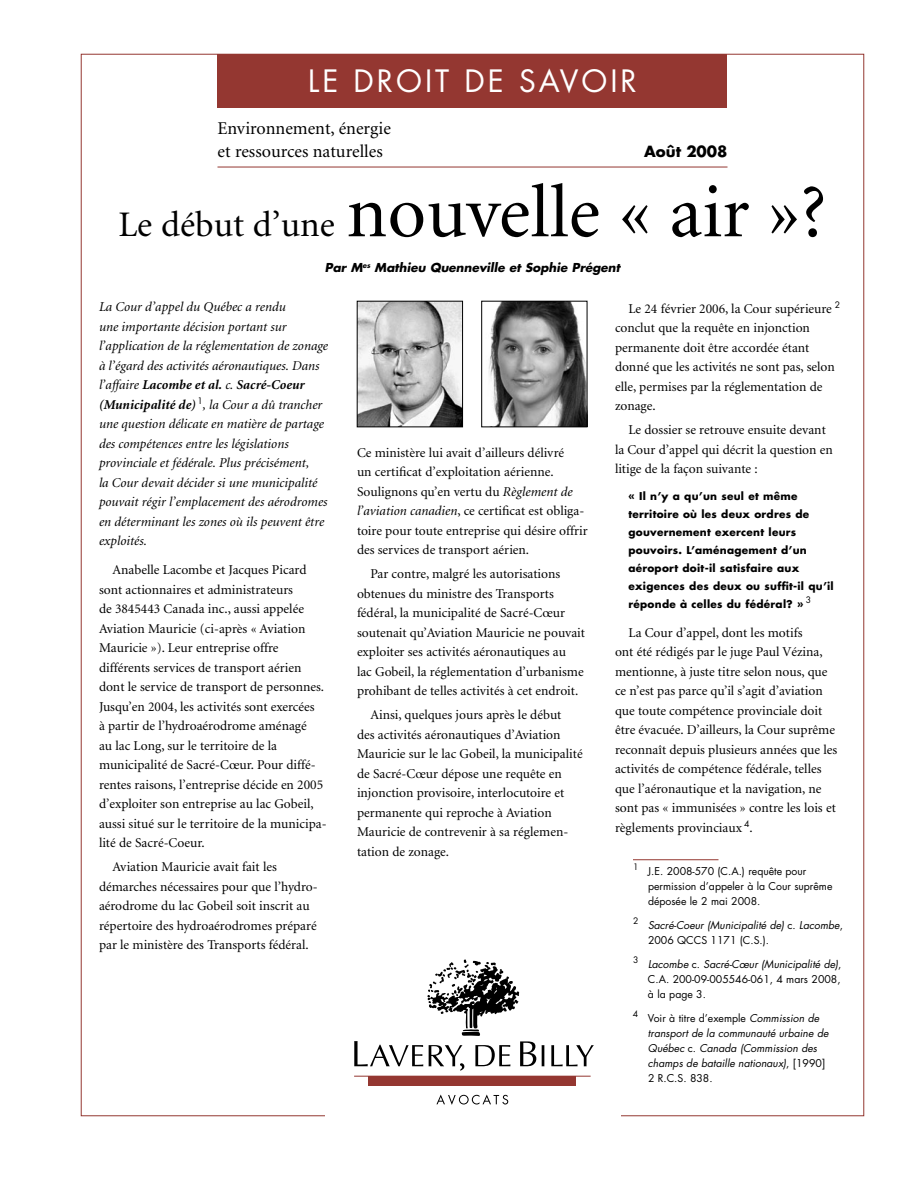
<style>
.page{position:relative;width:918px;height:1188px;background:#fff}
.page>*{position:absolute;margin:0;border:0;box-sizing:border-box;transform-origin:0 0}
.t1{font:75px "Minion";color:#000}
.t2{font:30px "Futura";letter-spacing:.1em;color:#fff}
.t3{font:18px/22.5px "Minion";color:#000}
.t4{font:700 15px "Futura";color:#000}
.t5{font:13.5px/19.5px "Minion";color:#000}
.t6{font:italic 13.5px/19.5px "Minion";color:#000}
.t7{font:italic 700 12px "Futura";color:#000}
.t8{font:italic 10.5px/15px "Futura";color:#000}
.t9{font:700 10.5px/18px "Futura";letter-spacing:.025em;color:#000}
.t10{font:10.5px/15px "Futura";color:#000}
.t11{font:8.7px "Futura";color:#000}
.s1{font-size:36px}
.s2{font-weight:700}
.s3{font-style:italic}
.s4{font-style:normal}
</style>
<div class="page">
<svg style="left:542px;top:1045px;width:2px;height:21px"></svg>
<svg style="left:551px;top:1045px;width:43px;height:21px"></svg>
<svg style="left:436px;top:1095px;width:72px;height:10px"></svg>
<hr style="left:354px;top:1076px;width:237px;height:1px;background:#943731">
<div style="left:369px;top:1076px;width:207px;height:9px;background:#943731"></div>
<svg style="left:354px;top:959px;width:182px;height:112px"></svg>
<div style="left:218px;top:54px;width:510px;height:54px;background:#943731"></div>
<hr style="left:218px;top:167px;width:510px;height:1px;background:#943731">
<img style="left:488px;top:303px;width:97px;height:122px">
<div style="left:482px;top:301px;width:105px;height:126px;border:1px solid #000"></div>
<img style="left:359px;top:303px;width:102px;height:122px">
<div style="left:357px;top:301px;width:106px;height:126px;border:1px solid #000"></div>
<hr style="left:633px;top:859px;width:85px;height:1px;background:#943731">
<h2 class="t2" style="left:308px;top:62px;width:330px">LE DROIT DE SAVOIR</h2>
<h3 class="t3" style="left:218px;top:118px;width:175px">Environnement, énergie et ressources naturelles</h3>
<h1 class="t1" style="left:118px;top:175px;width:709px"><span class="s1">Le début d’une</span> nouvelle « air »?</h1>
<p class="t7" style="left:325px;top:260px;width:297px">Par M<sup>es</sup> Mathieu Quenneville et Sophie Prégent</p>
<p class="t6" style="left:99px;top:298px;width:231px">La Cour d’appel du Québec a rendu<br>une importante décision portant sur l’application de la réglementation de zonage à l’égard des activités aéronautiques. Dans l’affaire <span class="s2">Lacombe et al.</span> c. <span class="s2">Sacré-Coeur (Municipalité de)</span> <sup>1</sup>, la Cour a dû trancher une question délicate en matière de partage des compétences entre les législations provinciale et fédérale. Plus précisément,<br>la Cour devait décider si une municipalité pouvait régir l’emplacement des aérodromes en déterminant les zones où ils peuvent être exploités.</p>
<p class="t5" style="left:99px;top:561px;width:229px;text-indent:14px">Anabelle Lacombe et Jacques Picard sont actionnaires et administrateurs<br>de 3845443 Canada inc., aussi appelée Aviation Mauricie (ci-après « Aviation Mauricie »). Leur entreprise offre différents services de transport aérien dont le service de transport de personnes.<br>Jusqu’en 2004, les activités sont exercées<br>à partir de l’hydroaérodrome aménagé<br>au lac Long, sur le territoire de la municipalité de Sacré-Cœur. Pour diffé&shy;rentes raisons, l’entreprise décide en 2005 d’exploiter son entreprise au lac Gobeil, aussi situé sur le territoire de la municipa&shy;lité de Sacré-Coeur.</p>
<p class="t5" style="left:99px;top:858px;width:219px;text-indent:14px">Aviation Mauricie avait fait les démarches nécessaires pour que l’hydro&shy;aérodrome du lac Gobeil soit inscrit au répertoire des hydroaérodromes préparé par le ministère des Transports fédéral.</p>
<p class="t4" style="left:644px;top:142px;width:85px">Août 2008</p>
<p class="t5" style="left:615px;top:299px;width:227px;text-indent:14px">Le 24 février 2006, la Cour supérieure <sup>2 </sup>conclut que la requête en injonction permanente doit être accordée étant donné que les activités ne sont pas, selon elle, permises par la réglementation de zonage.</p>
<p class="t5" style="left:615px;top:421px;width:219px;text-indent:14px">Le dossier se retrouve ensuite devant la Cour d’appel qui décrit la question en litige de la façon suivante :</p>
<p class="t9" style="left:628px;top:487px;width:207px">« Il n’y a qu’un seul et même territoire où les deux ordres de gouvernement exercent leurs pouvoirs. L’aménagement d’un aéroport doit-il satisfaire aux exigences des deux ou suffit-il qu’il réponde à celles du fédéral? »</p>
<p class="t5" style="left:357px;top:443px;width:232px">Ce ministère lui avait d’ailleurs délivré<br>un certificat d’exploitation aérienne.<br>Soulignons qu’en vertu du <span class="s3">Règlement de l’aviation canadien</span>, ce certificat est obliga&shy;toire pour toute entreprise qui désire offrir des services de transport aérien.</p>
<p class="t5" style="left:357px;top:565px;width:230px;text-indent:14px">Par contre, malgré les autorisations obtenues du ministre des Transports fédéral, la municipalité de Sacré-Cœur soutenait qu’Aviation Mauricie ne pouvait exploiter ses activités aéronautiques au<br>lac Gobeil, la réglementation d’urbanisme prohibant de telles activités à cet endroit.</p>
<p class="t5" style="left:357px;top:706px;width:227px;text-indent:14px">Ainsi, quelques jours après le début<br>des activités aéronautiques d’Aviation Mauricie sur le lac Gobeil, la municipalité de Sacré-Cœur dépose une requête en injonction provisoire, interlocutoire et permanente qui reproche à Aviation Mauricie de contrevenir à sa réglemen&shy;tation de zonage.</p>
<p class="t11" style="left:806px;top:594px;width:7px">3</p>
<p class="t5" style="left:615px;top:623px;width:224px;text-indent:14px">La Cour d’appel, dont les motifs<br>ont été rédigés par le juge Paul Vézina, mentionne, à juste titre selon nous, que ce n’est pas parce qu’il s’agit d’aviation que toute compétence provinciale doit être évacuée. D’ailleurs, la Cour suprême reconnaît depuis plusieurs années que les activités de compétence fédérale, telles que l’aéronautique et la navigation, ne sont pas « immunisées » contre les lois et règlements provinciaux <sup>4</sup>.</p>
<p class="t11" style="left:633px;top:861px;width:7px">1</p>
<p class="t10" style="left:648px;top:864px;width:186px">J.E. 2008-570 (C.A.) requête pour permission d’appeler à la Cour suprême déposée le 2 mai 2008.</p>
<p class="t11" style="left:633px;top:915px;width:7px">2</p>
<p class="t8" style="left:648px;top:918px;width:196px">Sacré-Coeur (Municipalité de) <span class="s4">c.</span> Lacombe<span class="s4">,<br>2006 QCCS 1171 (C.S.).</span></p>
<p class="t11" style="left:633px;top:954px;width:7px">3</p>
<p class="t10" style="left:648px;top:957px;width:195px;text-align:justify"><span class="s3">Lacombe</span> c. <span class="s3">Sacré-Cœur (Municipalité de)</span>, C.A. 200-09-005546-061, 4 mars 2008, à la page 3.</p>
<p class="t11" style="left:633px;top:1008px;width:7px">4</p>
<p class="t8" style="left:648px;top:1011px;width:182px"><span class="s4">Voir à titre d’exemple</span> Commission de transport de la communauté urbaine de<br>Québec <span class="s4">c.</span> Canada (Commission des champs de bataille nationaux)<span class="s4">, [1990]<br>2 R.C.S. 838.</span></p>
</div>
